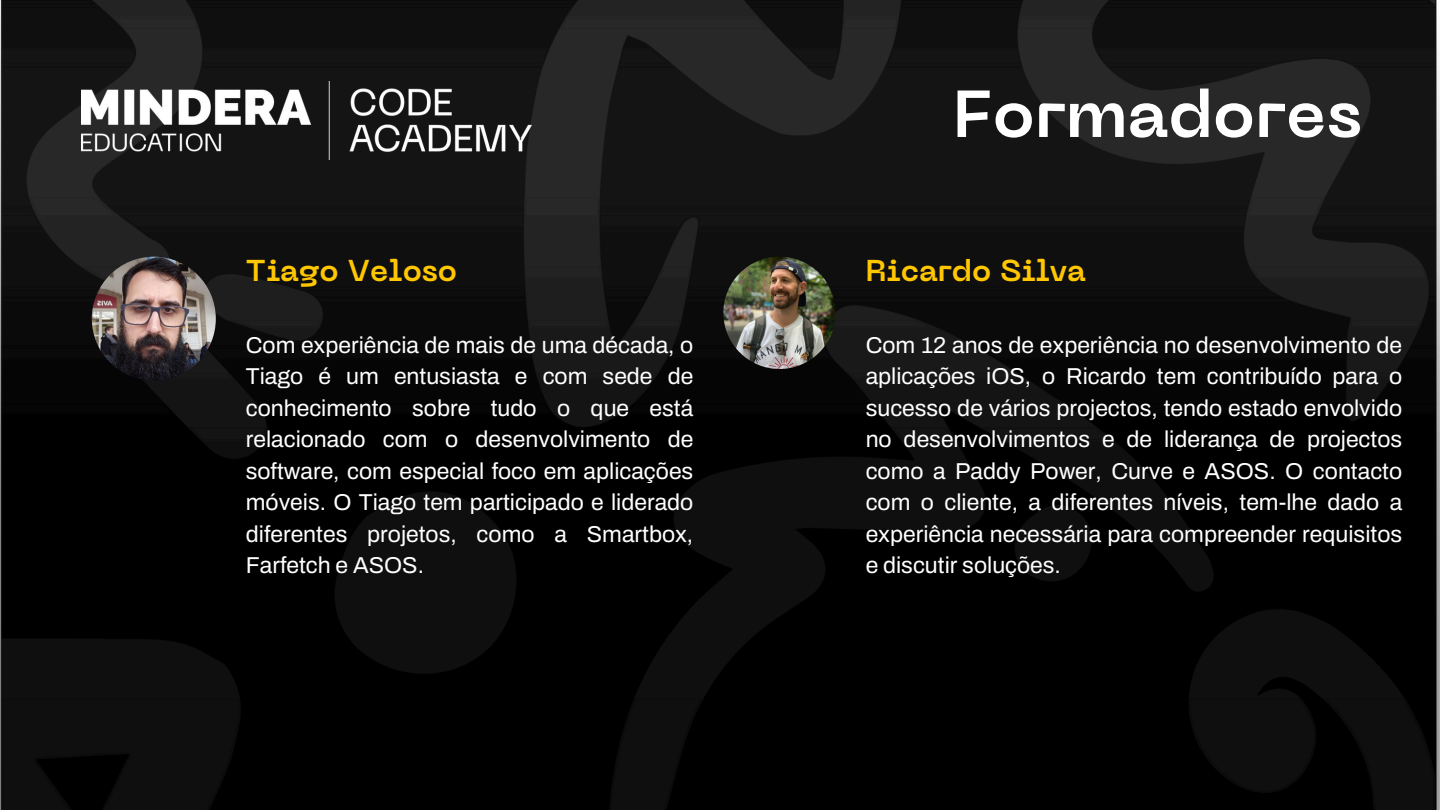
<style>
.page{position:relative;width:1440px;height:810px;background:#fff}
.page>*{position:absolute;margin:0;border:0;box-sizing:border-box;transform-origin:0 0}
.t1{font:700 65.9px "PP Neue Machina";color:#fff}
.t2{font:700 30px "PP Neue Machina";color:#ffc700}
.t3{font:23px/31.5px "Archivo";color:#fff;text-align:justify}
</style>
<div class="page">
<img style="left:0;top:0;width:1440px;height:810px">
<img style="left:81px;top:81px;width:451px;height:79px">
<img style="left:723px;top:257px;width:113px;height:112px;border-radius:50%">
<img style="left:92px;top:257px;width:124px;height:124px;border-radius:50%">
<h2 class="t2" style="left:246px;top:259px;width:213px">Tiago Veloso</h2>
<p class="t3" style="left:246px;top:330px;width:449px">Com experiência de mais de uma década, o Tiago é um entusiasta e com sede de conhecimento sobre tudo o que está relacionado com o desenvolvimento de software, com especial foco em aplicações móveis. O Tiago tem participado e liderado diferentes projetos, como a Smartbox, Farfetch e ASOS.</p>
<h2 class="t1" style="left:953px;top:89px;width:410px">Formadores</h2>
<p class="t2" style="left:866px;top:259px;width:222px">Ricardo Silva</p>
<p class="t3" style="left:866px;top:330px;width:538px">Com 12 anos de experiência no desenvolvimento de aplicações iOS, o Ricardo tem contribuído para o sucesso de vários projectos, tendo estado envolvido no desenvolvimentos e de liderança de projectos como a Paddy Power, Curve e ASOS. O contacto com o cliente, a diferentes níveis, tem-lhe dado a experiência necessária para compreender requisitos e discutir soluções.</p>
</div>
